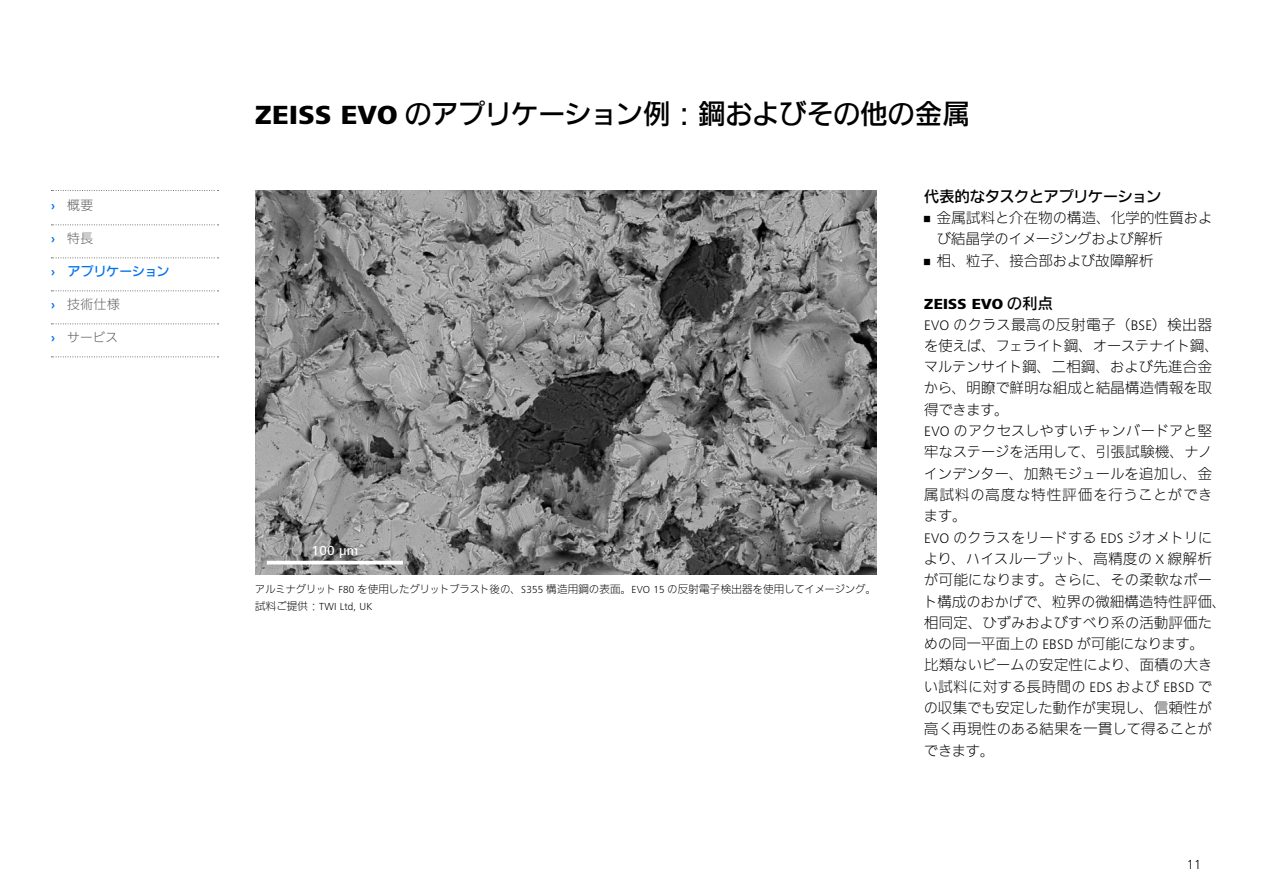
<style>
.page{position:relative;width:1263px;height:893px;background:#fff}
.page>*{position:absolute;margin:0;border:0;box-sizing:border-box;transform-origin:0 0}
.t1{font:500 27px "Iwa N Go Pro";letter-spacing:-.005em;color:#000}
.t2{font:500 15px "Iwa N Go Pro";letter-spacing:-.01em;color:#000}
.t3{font:800 15px "ZEISS Frutiger Next W1 G";letter-spacing:.02em;color:#000}
.t4{font:300 14.25px/21.3px "Iwa N Go Pro";letter-spacing:.015em;color:#000}
.t5{font:500 13.5px "ZEISS Frutiger Next W1 G";color:#fff}
.t6{font:300 13.5px "ZEISS Frutiger Next W1 G";color:#000}
.t7{font:300 12.75px "Iwa N Go Pro";letter-spacing:.04em;color:#595959}
.t8{font:500 12.75px "Iwa N Go Pro";letter-spacing:.005em;color:#0072ef}
.t9{font:300 10.5px "Iwa N Go Pro";letter-spacing:-.015em;color:#000}
.t10{font:300 10.5px "ZEISS Frutiger Next W1 G";letter-spacing:.02em;color:#000}
.s1{font-family:"ZEISS Frutiger Next W1 G";font-weight:700;color:#0072ef}
.s2{font-family:"ZEISS Frutiger Next W1 G";font-weight:700}
.s3{font-family:"ZEISS Frutiger Next W1 G";font-weight:800}
.s4{font-family:"ZEISS Frutiger Next W1 G"}
.s5{font-family:"Iwa N Go Pro"}
.s6{font-family:"Iwa N Go Pro";font-weight:500}
</style>
<div class="page">
<img style="left:256px;top:190px;width:621px;height:385px">
<hr style="left:267px;top:561px;width:136px;height:3px;background:#fff">
<svg style="left:51px;top:190px;width:168px;height:1px"></svg>
<svg style="left:51px;top:224px;width:168px;height:1px"></svg>
<svg style="left:51px;top:257px;width:168px;height:1px"></svg>
<svg style="left:51px;top:290px;width:168px;height:1px"></svg>
<svg style="left:51px;top:323px;width:168px;height:1px"></svg>
<svg style="left:51px;top:356px;width:168px;height:1px"></svg>
<p class="t7" style="left:51px;top:196px;width:44px"><span class="s1">›</span> 概要</p>
<p class="t7" style="left:51px;top:229px;width:44px"><span class="s1">›</span> 特長</p>
<p class="t8" style="left:51px;top:262px;width:120px"><span class="s2">›</span> アプリケーション</p>
<p class="t7" style="left:51px;top:295px;width:70px"><span class="s1">›</span> 技術仕様</p>
<p class="t7" style="left:51px;top:328px;width:69px"><span class="s1">›</span> サービス</p>
<h1 class="t1" style="left:255px;top:94px;width:716px"><span class="s3">ZEISS EVO</span> のアプリケーション例：鋼およびその他の金属</h1>
<p class="t5" style="left:311px;top:541px;width:48px">100 µm</p>
<p class="t9" style="left:255px;top:581px;width:623px">アルミナグリット <span class="s4">F80</span> を使用したグリットブラスト後の、<span class="s4">S355</span> 構造用鋼の表面。<span class="s4">EVO 15</span> の反射電子検出器を使用してイメージング。</p>
<p class="t10" style="left:255px;top:599px;width:119px"><span class="s5">試料ご提供：</span>TWI Ltd, UK</p>
<p class="t2" style="left:924px;top:185px;width:239px">代表的なタスクとアプリケーション</p>
<p class="t4" style="left:937px;top:206px;width:277px;text-indent:-13px"><span class="s4">•</span> 金属試料と介在物の構造、化学的性質および結晶学のイメージングおよび解析</p>
<p class="t4" style="left:924px;top:249px;width:231px"><span class="s4">•</span> 相、粒子、接合部および故障解析</p>
<p class="t3" style="left:924px;top:293px;width:130px">ZEISS EVO <span class="s6">の利点</span></p>
<p class="t4" style="left:923px;top:313px;width:305px"><span class="s4">EVO</span> のクラス最高の反射電子（<span class="s4">BSE</span>）検出器を使えば、フェライト鋼、オーステナイト鋼、マルテンサイト鋼、二相鋼、および先進合金から、明瞭で鮮明な組成と結晶構造情報を取得できます。<br><span class="s4">EVO</span> のアクセスしやすいチャンバードアと堅牢なステージを活用して、引張試験機、ナノインデンター、加熱モジュールを追加し、金属試料の高度な特性評価を行うことができます。<br><span class="s4">EVO</span> のクラスをリードする <span class="s4">EDS</span> ジオメトリにより、ハイスループット、高精度の <span class="s4">X</span> 線解析が可能になります。さらに、その柔軟なポート構成のおかげで、粒界の微細構造特性評価、相同定、ひずみおよびすべり系の活動評価ための同一平面上の <span class="s4">EBSD</span> が可能になります。<br>比類ないビームの安定性により、面積の大きい試料に対する長時間の <span class="s4">EDS</span> および <span class="s4">EBSD</span> での収集でも安定した動作が実現し、信頼性が高く再現性のある結果を一貫して得ることができます。</p>
<p class="t6" style="left:1187px;top:855px;width:16px">11</p>
</div>
